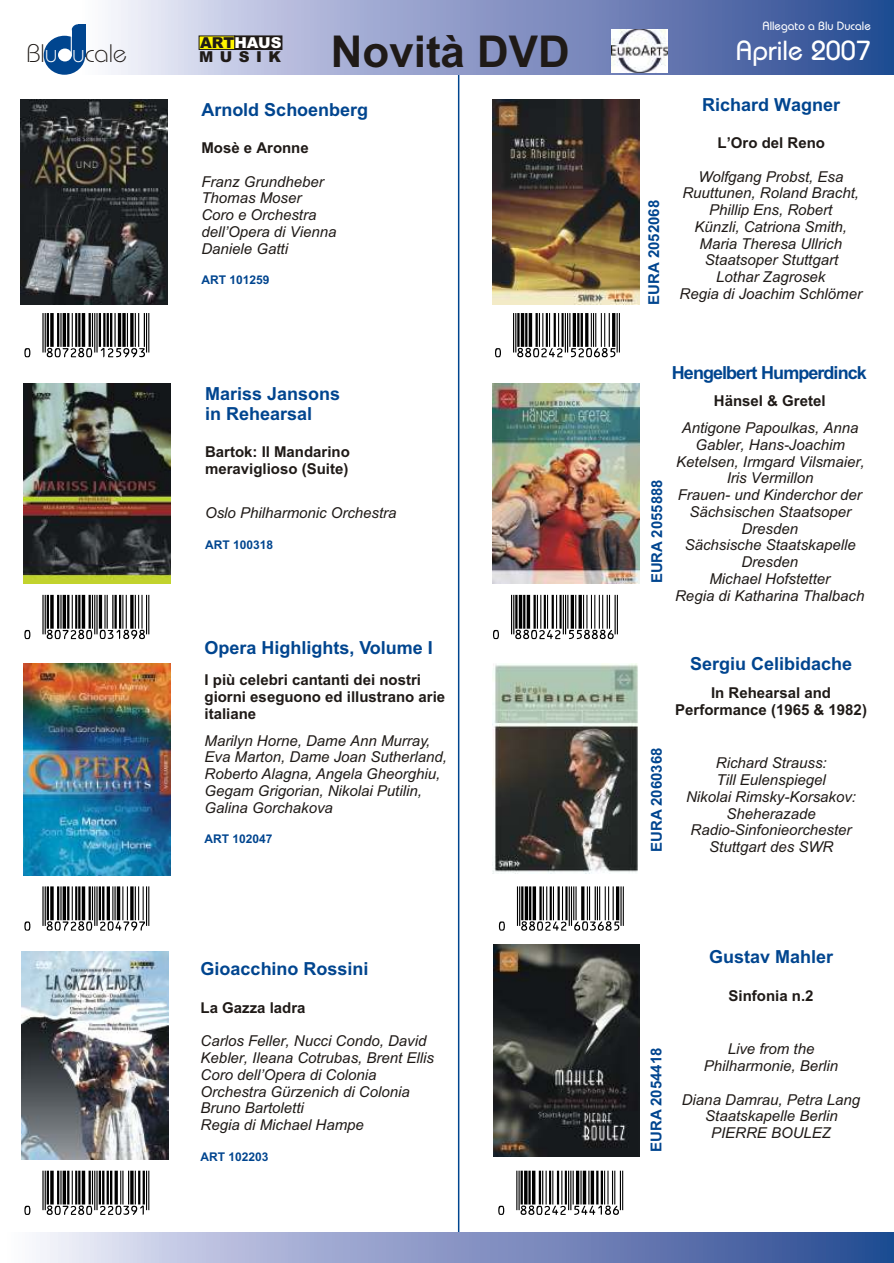
<style>
.page{position:relative;width:894px;height:1263px;background:#fff}
.page>*{position:absolute;margin:0;border:0;box-sizing:border-box;transform-origin:0 0}
.t1{font:88.5px "UPC Half";color:#000}
.t2{font:700 43.95px "Arial";color:#1f1a17}
.t3{font:27.6px "Bauhaus Md BT";color:#fff}
.t4{font:25.35px "Bauhaus Lt BT";color:#1f1a17}
.t5{font:700 18px/20.1px "Arial";color:#00458f}
.t6{font:700 18px "Arial";letter-spacing:-.055em;color:#00458f}
.t7{font:italic 15px/16.8px "Arial";color:#1f1a17;text-align:center}
.t8{font:700 15px/16.8px "Arial";color:#1f1a17}
.t9{font:700 15px "Arial";color:#00458f}
.t10{font:900 15px/13.8px "Arial";color:#1f1a17}
.t11{font:700 12px "Arial";color:#00458f}
.t12{font:12px "Bauhaus Md BT";color:#fff}
.s1{color:#fff}
</style>
<div class="page">
<hr style="left:458px;top:67px;width:1px;height:1178px;background:#00458f">
<img style="left:76px;top:0;width:818px;height:75px">
<div style="left:44px;top:36px;width:41px;height:39px;background:#00458f;border-radius:50%"></div>
<div style="left:58px;top:49px;width:14px;height:12px;background:#fff;border-radius:50%"></div>
<div style="left:72px;top:29px;width:13px;height:27px;background:#00458f"></div>
<div style="left:78px;top:24px;width:7px;height:6px;background:#00458f"></div>
<svg style="left:71px;top:24px;width:7px;height:32px"></svg>
<img style="left:36px;top:1233px;width:858px;height:30px">
<img style="left:20px;top:99px;width:147px;height:206px">
<img style="left:24px;top:384px;width:147px;height:199px">
<img style="left:23px;top:664px;width:147px;height:212px">
<img style="left:22px;top:952px;width:147px;height:207px">
<img style="left:493px;top:99px;width:147px;height:206px">
<img style="left:493px;top:384px;width:147px;height:199px">
<img style="left:493px;top:664px;width:145px;height:210px">
<img style="left:493px;top:944px;width:147px;height:213px">
<img style="left:611px;top:29px;width:57px;height:43px">
<div style="left:234px;top:36px;width:48px;height:14px;background:#1f1a17"></div>
<div style="left:199px;top:36px;width:36px;height:14px;background:#fff500;border:1px solid #1f1a17"></div>
<h3 class="t4" style="left:26px;top:43px;width:102px">Bl<span class="s1">u u</span>cale</h3>
<h1 class="t1" style="left:24px;top:275px;width:134px">¶|xIAHCIAy125993z</h1>
<h1 class="t1" style="left:24px;top:557px;width:134px">¶|xIAHCIAy031898z</h1>
<h1 class="t1" style="left:24px;top:848px;width:134px">¶|xIAHCIAy204797z</h1>
<h1 class="t1" style="left:24px;top:1133px;width:134px">¶|xIAHCIAy220391z</h1>
<p class="t10" style="left:199px;top:37px;width:84px">ART<span class="s1">HAUS<br></span>MUSIK</p>
<h2 class="t2" style="left:331px;top:35px;width:241px">Novità DVD</h2>
<p class="t5" style="left:201px;top:101px;width:168px">Arnold Schoenberg</p>
<p class="t8" style="left:201px;top:141px;width:109px">Mosè e Aronne</p>
<p class="t7" style="left:201px;top:174px;width:137px;text-align:left">Franz Grundheber<br>Thomas Moser<br>Coro e Orchestra dell’Opera di Vienna<br>Daniele Gatti</p>
<p class="t11" style="left:201px;top:276px;width:70px">ART 101259</p>
<p class="t5" style="left:205px;top:385px;width:137px">Mariss Jansons in Rehearsal</p>
<p class="t8" style="left:205px;top:445px;width:146px">Bartok: Il Mandarino meraviglioso (Suite)</p>
<p class="t7" style="left:205px;top:506px;width:193px">Oslo Philharmonic Orchestra</p>
<p class="t11" style="left:205px;top:540px;width:70px">ART 100318</p>
<p class="t5" style="left:205px;top:640px;width:230px">Opera Highlights, Volume I</p>
<p class="t8" style="left:205px;top:673px;width:242px">I più celebri cantanti dei nostri giorni eseguono ed illustrano arie italiane</p>
<p class="t7" style="left:205px;top:733px;width:244px;text-align:left">Marilyn Horne, Dame Ann Murray,<br>Eva Marton, Dame Joan Sutherland,<br>Roberto Alagna, Angela Gheorghiu,<br>Gegam Grigorian, Nikolai Putilin,<br>Galina Gorchakova</p>
<p class="t11" style="left:205px;top:835px;width:70px">ART 102047</p>
<p class="t5" style="left:201px;top:961px;width:169px">Gioacchino Rossini</p>
<p class="t8" style="left:201px;top:1000px;width:107px">La Gazza ladra</p>
<p class="t7" style="left:201px;top:1034px;width:235px;text-align:left">Carlos Feller, Nucci Condo, David<br>Kebler, Ileana Cotrubas, Brent Ellis<br>Coro dell’Opera di Colonia<br>Orchestra Gürzenich di Colonia<br>Bruno Bartoletti<br>Regia di Michael Hampe</p>
<p class="t11" style="left:201px;top:1152px;width:70px">ART 102203</p>
<h1 class="t1" style="left:495px;top:275px;width:134px">¶|xIIACECy520685z</h1>
<h1 class="t1" style="left:493px;top:557px;width:134px">¶|xIIACECy558886z</h1>
<h1 class="t1" style="left:499px;top:848px;width:134px">¶|xIIACECy603685z</h1>
<h1 class="t1" style="left:498px;top:1133px;width:134px">¶|xIIACECy544186z</h1>
<p class="t9" style="left:648px;top:305px;width:106px;rotate:-90deg">EURA 2052068</p>
<p class="t12" style="left:763px;top:21px;width:110px">Allegato a Blu Ducale</p>
<h3 class="t3" style="left:736px;top:39px;width:136px">Aprile 2007</h3>
<p class="t5" style="left:702px;top:96px;width:139px">Richard Wagner</p>
<p class="t8" style="left:718px;top:136px;width:109px">L’Oro del Reno</p>
<p class="t7" style="left:680px;top:169px;width:184px">Wolfgang Probst, Esa<br>Ruuttunen, Roland Bracht,<br>Phillip Ens, Robert<br>Künzli, Catriona Smith,<br>Maria Theresa Ullrich<br>Staatsoper Stuttgart<br>Lothar Zagrosek<br>Regia di Joachim Schlömer</p>
<p class="t9" style="left:651px;top:583px;width:105px;rotate:-90deg">EURA 2055888</p>
<p class="t6" style="left:672px;top:366px;width:196px">Hengelbert Humperdinck</p>
<p class="t8" style="left:714px;top:394px;width:113px">Hänsel &amp; Gretel</p>
<p class="t7" style="left:675px;top:421px;width:191px">Antigone Papoulkas, Anna<br>Gabler, Hans-Joachim<br>Ketelsen, Irmgard Vilsmaier,<br>Iris Vermillon<br>Frauen- und Kinderchor der<br>Sächsischen Staatsoper<br>Dresden<br>Sächsische Staatskapelle<br>Dresden<br>Michael Hofstetter<br>Regia di Katharina Thalbach</p>
<p class="t9" style="left:651px;top:852px;width:106px;rotate:-90deg">EURA 2060368</p>
<p class="t5" style="left:690px;top:656px;width:164px">Sergiu Celibidache</p>
<p class="t8" style="left:675px;top:686px;width:193px;text-align:center">In Rehearsal and<br>Performance (1965 &amp; 1982)</p>
<p class="t7" style="left:686px;top:756px;width:172px">Richard Strauss:<br>Till Eulenspiegel<br>Nikolai Rimsky-Korsakov:<br>Sheherazade<br>Radio-Sinfonieorchester<br>Stuttgart des SWR</p>
<p class="t9" style="left:651px;top:1152px;width:106px;rotate:-90deg">EURA 2054418</p>
<p class="t5" style="left:709px;top:948px;width:126px">Gustav Mahler</p>
<p class="t8" style="left:729px;top:988px;width:87px">Sinfonia n.2</p>
<p class="t7" style="left:704px;top:1042px;width:136px">Live from the<br>Philharmonie, Berlin</p>
<p class="t7" style="left:682px;top:1092px;width:180px">Diana Damrau, Petra Lang<br>Staatskapelle Berlin<br>PIERRE BOULEZ</p>
</div>
